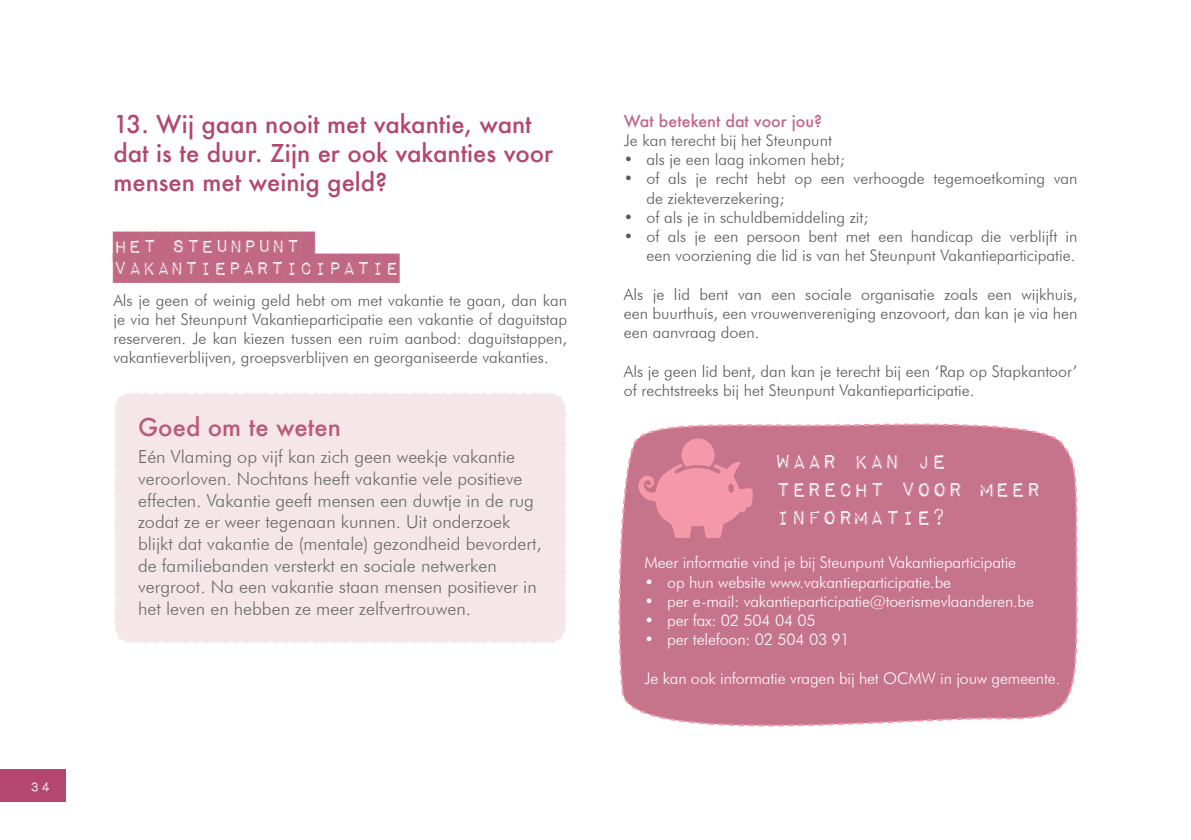
<style>
.page{position:relative;width:1191px;height:840px;background:#fff}
.page>*{position:absolute;margin:0;border:0;box-sizing:border-box;transform-origin:0 0}
.t1{font:26px/28px "Impact Label Reversed";color:#fff}
.t2{font:500 24px/28.8px "Futura";color:#b3476d}
.t3{font:24px/22px "Impact Label";color:#c16884}
.t4{font:300 18px/21.6px "Futura BT";color:#58595b}
.t5{font:18px "Impact Label Reversed";color:#fff}
.t6{font:300 16px/19.2px "Futura BT";color:#58595b;text-align:justify}
.t7{font:300 16px "Futura BT";letter-spacing:-.01em;color:#fff}
.t8{font:500 16px "Futura";color:#c16884}
</style>
<div class="page">
<div style="left:0;top:768px;width:65px;height:32px;background:#b3476d"></div>
<div style="left:114px;top:393px;width:452px;height:250px;background:#f5e6e9"></div>
<svg style="left:664px;top:719px;width:328px;height:8px"></svg>
<div style="left:621px;top:423px;width:457px;height:296px;background:#c6738c"></div>
<svg style="left:618px;top:423px;width:226px;height:264px;background:#cd7c93"></svg>
<p class="t5" style="left:29px;top:777px;width:23px">34</p>
<h2 class="t2" style="left:113px;top:110px;width:441px">13. Wij gaan nooit met vakantie, want dat is te duur. Zijn er ook vakanties voor mensen met weinig geld?</h2>
<h2 class="t3" style="left:113px;top:235px;width:287px">HET STEUNPUNT<br>VAKANTIEPARTICIPATIE</h2>
<p class="t6" style="left:113px;top:290px;width:455px">Als je geen of weinig geld hebt om met vakantie te gaan, dan kan je via het Steunpunt Vakantieparticipatie een vakantie of daguitstap reserveren. Je kan kiezen tussen een ruim aanbod: daguitstappen, vakantieverblijven, groepsverblijven en georganiseerde vakanties.</p>
<h2 class="t2" style="left:138px;top:412px;width:204px">Goed om te weten</h2>
<p class="t4" style="left:138px;top:446px;width:405px">Eén Vlaming op vijf kan zich geen weekje vakantie veroorloven. Nochtans heeft vakantie vele positieve effecten. Vakantie geeft mensen een duwtje in de rug zodat ze er weer tegenaan kunnen. Uit onderzoek blijkt dat vakantie de (mentale) gezondheid bevordert, de familiebanden versterkt en sociale netwerken vergroot. Na een vakantie staan mensen positiever in het leven en hebben ze meer zelfvertrouwen.</p>
<p class="t8" style="left:624px;top:110px;width:200px">Wat betekent dat voor jou?</p>
<p class="t6" style="left:624px;top:130px;width:210px">Je kan terecht bij het Steunpunt</p>
<p class="t6" style="left:624px;top:150px;width:222px">• als je een laag inkomen hebt;</p>
<p class="t6" style="left:646px;top:169px;width:432px;text-indent:-23px">• of als je recht hebt op een verhoogde tegemoetkoming van de ziekteverzekering;</p>
<p class="t6" style="left:624px;top:207px;width:246px">• of als je in schuldbemiddeling zit;</p>
<p class="t6" style="left:624px;top:226px;width:455px;text-align:right">• of als je een persoon bent met een handicap die verblijft in een voorziening die lid is van het Steunpunt Vakantieparticipatie.</p>
<p class="t6" style="left:624px;top:284px;width:455px">Als je lid bent van een sociale organisatie zoals een wijkhuis, een buurthuis, een vrouwenvereniging enzovoort, dan kan je via hen een aanvraag doen.</p>
<p class="t6" style="left:624px;top:361px;width:455px">Als je geen lid bent, dan kan je terecht bij een ‘Rap op Stapkantoor’ of rechtstreeks bij het Steunpunt Vakantieparticipatie.</p>
<h1 class="t1" style="left:775px;top:446px;width:268px">Waar kan je terecht voor meer informatie?</h1>
<p class="t7" style="left:644px;top:552px;width:373px">Meer informatie vind je bij Steunpunt Vakantieparticipatie</p>
<p class="t7" style="left:644px;top:572px;width:308px">• op hun website www.vakantieparticipatie.be</p>
<p class="t7" style="left:644px;top:591px;width:391px">• per e-mail: vakantieparticipatie@toerismevlaanderen.be</p>
<p class="t7" style="left:644px;top:610px;width:173px">• per fax: 02 504 04 05</p>
<p class="t7" style="left:644px;top:629px;width:207px">• per telefoon: 02 504 03 91</p>
<p class="t7" style="left:644px;top:668px;width:417px">Je kan ook informatie vragen bij het OCMW in jouw gemeente.</p>
</div>
